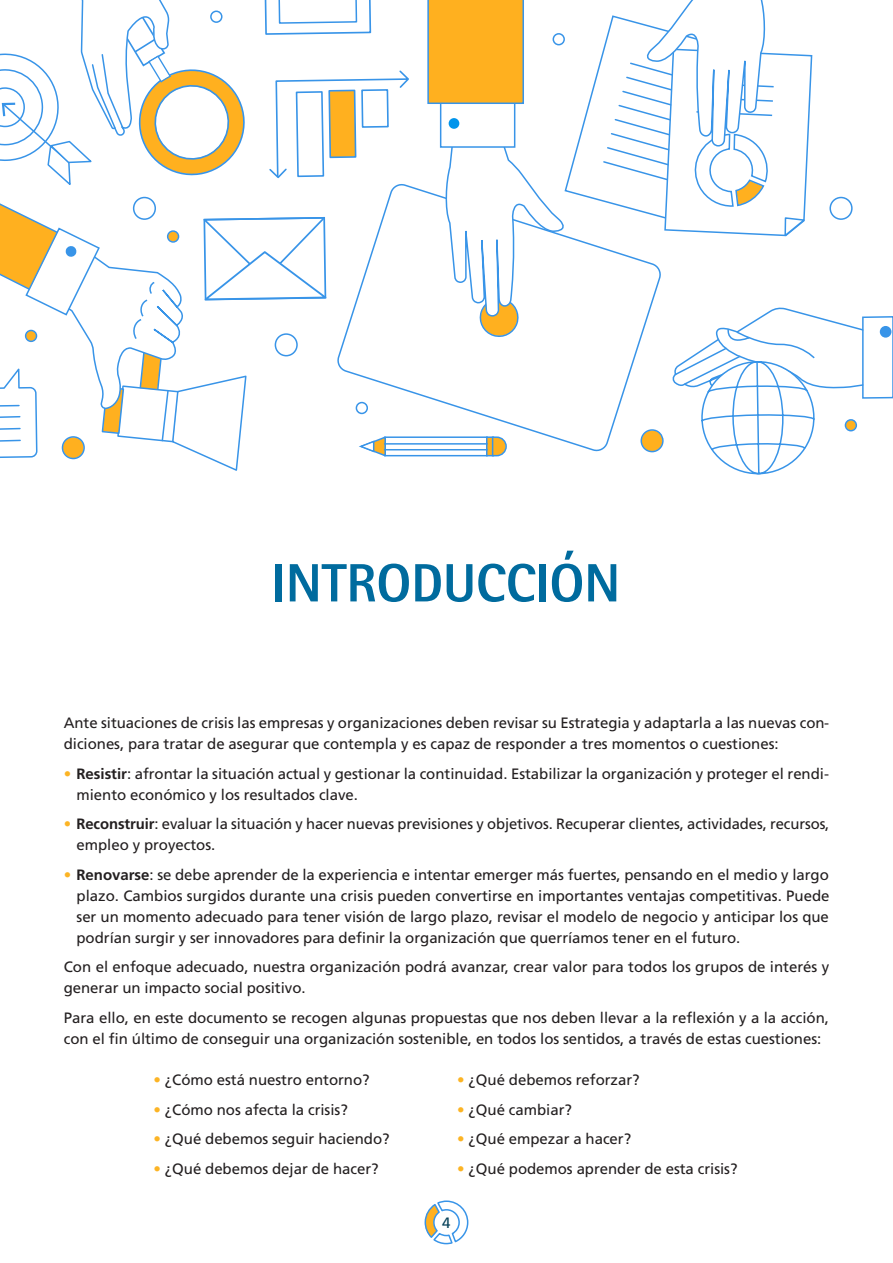
<style>
.page{position:relative;width:893px;height:1263px;background:#fff}
.page>*{position:absolute;margin:0;border:0;box-sizing:border-box;transform-origin:0 0}
.t1{font:800 54px "Rotis Sans Serif";letter-spacing:-.005em;color:#006b9e}
.t2{font:15px/21px "Frutiger";letter-spacing:-.005em;color:#231f20}
.t3{font:15px "Frutiger";color:#07425a}
.s1{color:#fcb424}
.s2{font-weight:700}
</style>
<div class="page">
<svg style="left:424px;top:1200px;width:44px;height:45px"></svg>
<div style="left:384px;top:436px;width:104px;height:20px;border:2px solid #3894e8"></div>
<svg style="left:427px;top:0;width:466px;height:475px"></svg>
<svg style="left:0;top:0;width:410px;height:471px"></svg>
<hr style="left:384px;top:449px;width:103px;height:1px;background:#3894e8">
<hr style="left:384px;top:443px;width:103px;height:2px;background:#3894e8">
<p class="t1" style="left:272px;top:549px;width:350px">INTRODUCCIÓN</p>
<p class="t2" style="left:64px;top:712px;width:767px">Ante situaciones de crisis las empresas y organizaciones deben revisar su Estrategia y adaptarla a las nuevas con&shy;diciones, para tratar de asegurar que contempla y es capaz de responder a tres momentos o cuestiones:</p>
<p class="t2" style="left:77px;top:763px;width:754px;text-indent:-13px"><span class="s1">•</span> <span class="s2">Resistir</span>: afrontar la situación actual y gestionar la continuidad. Estabilizar la organización y proteger el rendi&shy;miento económico y los resultados clave.</p>
<p class="t2" style="left:77px;top:813px;width:754px;text-indent:-13px"><span class="s1">•</span> <span class="s2">Reconstruir</span>: evaluar la situación y hacer nuevas previsiones y objetivos. Recuperar clientes, actividades, recursos, empleo y proyectos.</p>
<p class="t2" style="left:77px;top:864px;width:755px;text-align:justify;text-indent:-13px"><span class="s1">•</span> <span class="s2">Renovarse</span>: se debe aprender de la experiencia e intentar emerger más fuertes, pensando en el medio y largo plazo. Cambios surgidos durante una crisis pueden convertirse en importantes ventajas competitivas. Puede ser un momento adecuado para tener visión de largo plazo, revisar el modelo de negocio y anticipar los que podrían surgir y ser innovadores para definir la organización que querríamos tener en el futuro.</p>
<p class="t2" style="left:64px;top:956px;width:767px">Con el enfoque adecuado, nuestra organización podrá avanzar, crear valor para todos los grupos de interés y generar un impacto social positivo.</p>
<p class="t2" style="left:64px;top:1007px;width:767px">Para ello, en este documento se recogen algunas propuestas que nos deben llevar a la reflexión y a la acción, con el fin último de conseguir una organización sostenible, en todos los sentidos, a través de estas cuestiones:</p>
<p class="t2" style="left:153px;top:1069px;width:218px"><span class="s1">•</span> ¿Cómo está nuestro entorno?</p>
<p class="t2" style="left:153px;top:1099px;width:196px"><span class="s1">•</span> ¿Cómo nos afecta la crisis?</p>
<p class="t2" style="left:153px;top:1128px;width:238px"><span class="s1">•</span> ¿Qué debemos seguir haciendo?</p>
<p class="t2" style="left:153px;top:1158px;width:227px"><span class="s1">•</span> ¿Qué debemos dejar de hacer?</p>
<p class="t2" style="left:457px;top:1069px;width:184px"><span class="s1">•</span> ¿Qué debemos reforzar?</p>
<p class="t2" style="left:457px;top:1099px;width:116px"><span class="s1">•</span> ¿Qué cambiar?</p>
<p class="t2" style="left:457px;top:1128px;width:176px"><span class="s1">•</span> ¿Qué empezar a hacer?</p>
<p class="t2" style="left:457px;top:1158px;width:282px"><span class="s1">•</span> ¿Qué podemos aprender de esta crisis?</p>
<p class="t3" style="left:442px;top:1214px;width:10px">4</p>
</div>
